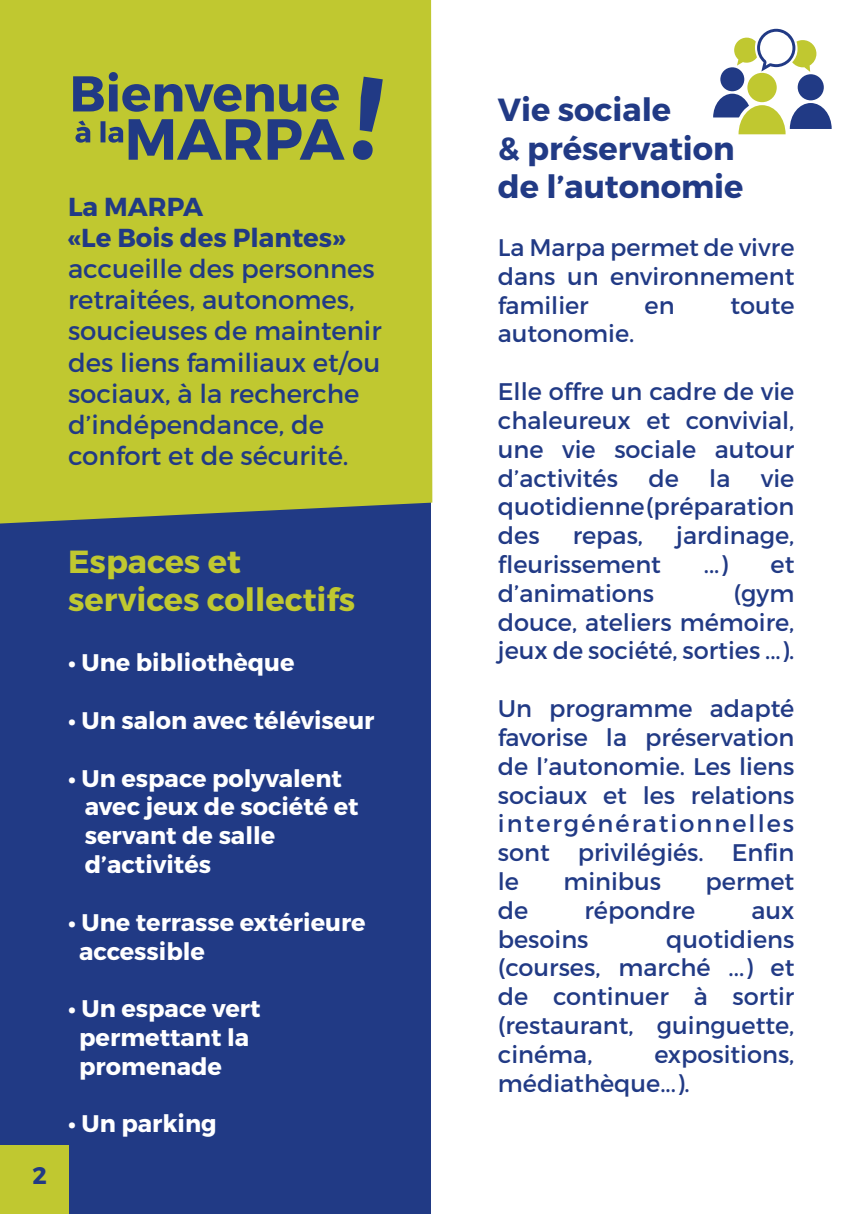
<style>
.page{position:relative;width:862px;height:1214px;background:#fff}
.page>*{position:absolute;margin:0;border:0;box-sizing:border-box;transform-origin:0 0}
.t1{font:700 32px "Montserrat";color:#213a85}
.t2{font:700 32px/38.4px "Montserrat";color:#c0c830}
.t3{font:26px/31.2px "Montserrat";color:#213a85}
.t4{font:24px/28.8px "Montserrat";color:#213a85;text-align:justify}
.t5{font:700 24px/28.8px "Montserrat";color:#fff}
.t6{font:700 24px "Montserrat";color:#213a85}
.s1{font-weight:700}
</style>
<div class="page">
<div style="left:0;top:317px;width:431px;height:896px;background:#213a85"></div>
<div style="left:0;top:0;width:432px;height:523px;background:#c0c830"></div>
<svg style="left:352px;top:77px;width:31px;height:83px;background:#748458"></svg>
<svg style="left:129px;top:119px;width:216px;height:41px;background:#697a5e"></svg>
<svg style="left:73px;top:72px;width:266px;height:40px;background:#798955"></svg>
<svg style="left:75px;top:120px;width:48px;height:23px"></svg>
<div style="left:0;top:1145px;width:68px;height:68px;background:#c0c830"></div>
<div style="left:797px;top:74px;width:27px;height:26px;background:#213a85;border-radius:50%"></div>
<div style="left:720px;top:67px;width:24px;height:24px;background:#213a85;border-radius:50%"></div>
<svg style="left:734px;top:29px;width:82px;height:43px"></svg>
<svg style="left:713px;top:94px;width:118px;height:41px"></svg>
<div style="left:747px;top:73px;width:30px;height:29px;background:#c0c830;border-radius:50%"></div>
<p class="t3" style="left:68px;top:190px;width:315px"><span class="s1">La MARPA<br>«Le Bois des Plantes» </span>accueille des personnes retraitées, autonomes, soucieuses de maintenir des liens familiaux et/ou sociaux, à la recherche d’indépendance, de confort et de sécurité.</p>
<p class="t6" style="left:32px;top:1159px;width:16px">2</p>
<p class="t2" style="left:68px;top:542px;width:289px">Espaces et services collectifs</p>
<p class="t5" style="left:68px;top:648px;width:228px">• Une bibliothèque</p>
<p class="t5" style="left:68px;top:706px;width:308px">• Un salon avec téléviseur</p>
<p class="t5" style="left:85px;top:764px;width:275px;text-indent:-17px">• Un espace polyvalent avec jeux de société et servant de salle d’activités</p>
<p class="t5" style="left:79px;top:908px;width:288px;text-indent:-11px">• Une terrasse extérieure accessible</p>
<p class="t5" style="left:79px;top:994px;width:183px;text-indent:-11px">• Un espace vert permettant la promenade</p>
<p class="t5" style="left:68px;top:1109px;width:150px">• Un parking</p>
<p class="t1" style="left:498px;top:90px;width:175px">Vie sociale</p>
<p class="t1" style="left:498px;top:129px;width:238px">&amp; préservation</p>
<p class="t1" style="left:498px;top:167px;width:247px">de l’autonomie</p>
<p class="t4" style="left:498px;top:233px;width:298px">La Marpa permet de vivre dans un environnement familier</p>
<p class="t4" style="left:644px;top:290px;width:32px">en</p>
<p class="t4" style="left:730px;top:290px;width:66px">toute</p>
<p class="t4" style="left:498px;top:319px;width:138px">autonomie.</p>
<p class="t4" style="left:498px;top:377px;width:298px">Elle offre un cadre de vie chaleureux et convivial, une vie sociale autour d’activités</p>
<p class="t4" style="left:498px;top:463px;width:298px;text-indent:263px">vie quotidienne (préparation des</p>
<p class="t4" style="left:648px;top:463px;width:32px">de</p>
<p class="t4" style="left:709px;top:463px;width:23px">la</p>
<p class="t4" style="left:573px;top:521px;width:72px">repas,</p>
<p class="t4" style="left:676px;top:521px;width:120px">jardinage,</p>
<p class="t4" style="left:498px;top:550px;width:165px">fleurissement</p>
<p class="t4" style="left:704px;top:550px;width:25px">...)</p>
<p class="t4" style="left:770px;top:550px;width:25px">et</p>
<p class="t4" style="left:498px;top:578px;width:158px">d’animations</p>
<p class="t4" style="left:498px;top:578px;width:298px;text-indent:236px">(gym douce, ateliers mémoire, jeux de société, sorties ...).</p>
<p class="t4" style="left:498px;top:694px;width:298px">Un programme adapté favorise la préservation de l’autonomie. Les liens sociaux et les relations intergénérationnelles sont privilégiés. Enfin le</p>
<p class="t4" style="left:563px;top:866px;width:99px">minibus</p>
<p class="t4" style="left:705px;top:866px;width:90px">permet</p>
<p class="t4" style="left:498px;top:895px;width:32px">de</p>
<p class="t4" style="left:584px;top:895px;width:112px">répondre</p>
<p class="t4" style="left:751px;top:895px;width:45px">aux</p>
<p class="t4" style="left:498px;top:924px;width:92px">besoins</p>
<p class="t4" style="left:498px;top:924px;width:298px;text-indent:168px">quotidiens (courses, marché ...) et de continuer à sortir (restaurant, guinguette, cinéma,</p>
<p class="t4" style="left:498px;top:1039px;width:298px;text-indent:156px">expositions, médiathèque...).</p>
</div>
